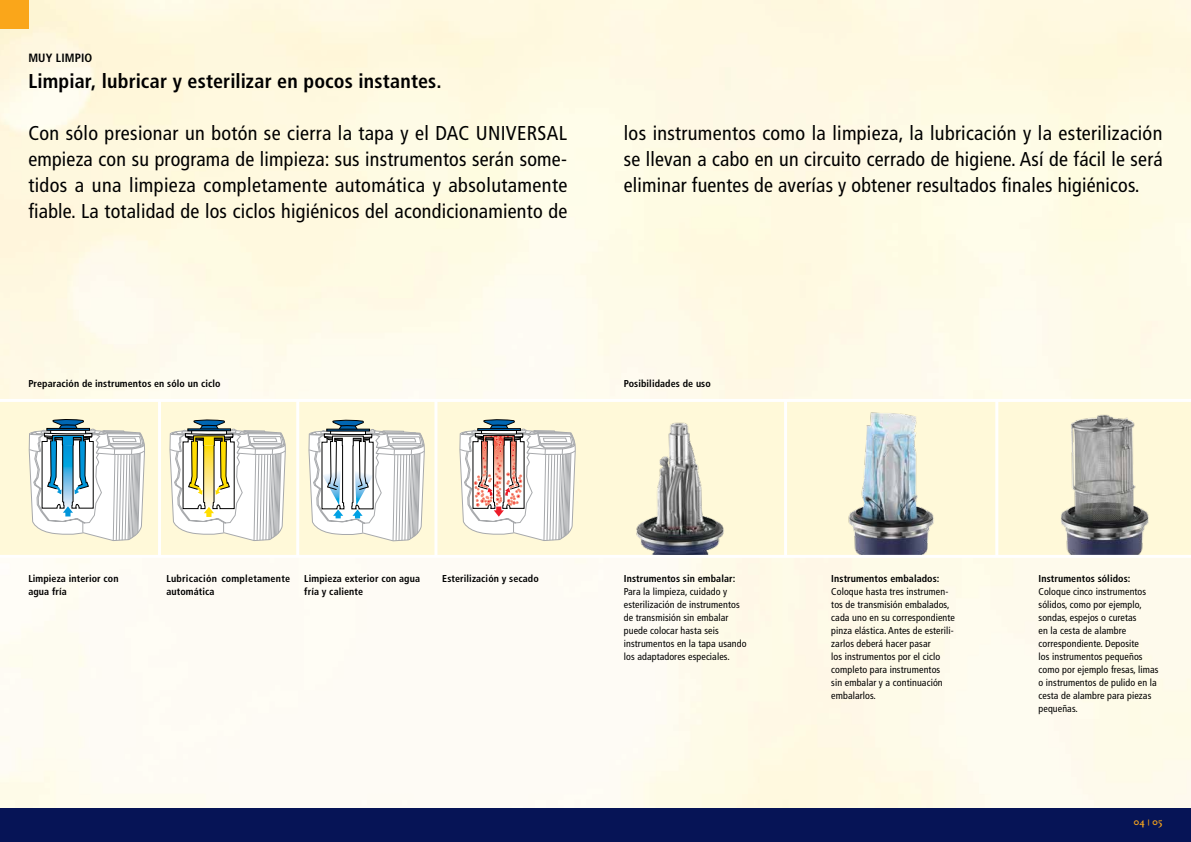
<style>
.page{position:relative;width:1191px;height:842px;background:#fff}
.page>*{position:absolute;margin:0;border:0;box-sizing:border-box;transform-origin:0 0}
.t1{font:condensed 20px/26px "Frutiger";letter-spacing:.01em;color:#000;text-align:justify}
.t2{font:700 condensed 20px "Frutiger";letter-spacing:.005em;color:#000}
.t3{font:700 condensed 12px "Frutiger";color:#000}
.t4{font:condensed 10px/13px "Frutiger";letter-spacing:.01em;color:#000}
.t5{font:700 condensed 10px/13px "Frutiger";letter-spacing:.01em;color:#000}
.t6{font:700 10px "Scala";color:#faa61a}
.s1{font-size:6px}
</style>
<div class="page">
<img style="left:0;top:0;width:1191px;height:808px">
<div style="left:0;top:399px;width:1191px;height:156px;background:#fff9d9"></div>
<svg style="left:29px;top:419px;width:116px;height:122px;background:#cad5d7"></svg>
<svg style="left:170px;top:419px;width:116px;height:122px;background:#dcdac9"></svg>
<svg style="left:309px;top:419px;width:116px;height:122px;background:#d7dbd9"></svg>
<svg style="left:459px;top:419px;width:116px;height:122px;background:#dbd1cc"></svg>
<hr style="left:158px;top:400px;width:3px;height:156px;background:#fff">
<hr style="left:296px;top:400px;width:3px;height:156px;background:#fff">
<hr style="left:434px;top:400px;width:3px;height:156px;background:#fff">
<hr style="left:0;top:399px;width:1191px;height:3px;background:#fff">
<img style="left:1061px;top:414px;width:88px;height:141px">
<img style="left:636px;top:422px;width:88px;height:133px">
<img style="left:848px;top:412px;width:86px;height:143px">
<hr style="left:784px;top:400px;width:3px;height:156px;background:#fff">
<hr style="left:995px;top:400px;width:3px;height:156px;background:#fff">
<hr style="left:0;top:555px;width:1191px;height:3px;background:#fff">
<div style="left:0;top:808px;width:1191px;height:34px;background:#061456"></div>
<div style="left:0;top:0;width:28px;height:28px;background:#faa61a"></div>
<p class="t3" style="left:28px;top:51px;width:34px">Muy limpi</p>
<p class="t3" style="left:85px;top:51px;width:9px">o</p>
<h1 class="t2" style="left:28px;top:70px;width:415px">Limpiar, lubricar y esterilizar en pocos instantes.</h1>
<p class="t1" style="left:28px;top:121px;width:540px">Con sólo presionar un botón se cierra la tapa y el DAC UNIVERSAL empieza con su programa de limpieza: sus instrumentos serán some&shy;tidos a una limpieza completamente automática y absolutamente fiable. La totalidad de los ciclos higiénicos del acondicionamiento de</p>
<h1 class="t1" style="left:624px;top:121px;width:540px">los instrumentos como la limpieza, la lubricación y la esterilización se llevan a cabo en un circuito cerrado de higiene. Así de fácil le será eliminar fuentes de averías y obtener resultados finales higiénicos.</h1>
<p class="t5" style="left:28px;top:377px;width:194px">Preparación de instrumentos en sólo un ciclo</p>
<p class="t5" style="left:624px;top:377px;width:88px">Posibilidades de uso</p>
<p class="t5" style="left:28px;top:572px;width:92px">Limpieza interior con agua fría</p>
<p class="t5" style="left:166px;top:572px;width:125px">Lubricación completamente automática</p>
<p class="t5" style="left:304px;top:572px;width:117px">Limpieza exterior con agua fría y caliente</p>
<p class="t5" style="left:442px;top:572px;width:98px">Esterilización y secado</p>
<p class="t5" style="left:624px;top:572px;width:113px">Instrumentos sin embalar:</p>
<p class="t4" style="left:624px;top:586px;width:124px">Para la limpieza, cuidado y esterilización de instrumentos de transmisión sin embalar puede colocar hasta seis instrumentos en la tapa usando los adaptadores especiales.</p>
<p class="t5" style="left:831px;top:572px;width:110px">Instrumentos embalados:</p>
<p class="t4" style="left:831px;top:586px;width:125px">Coloque hasta tres instrumen&shy;tos de transmisión embalados, cada uno en su correspondiente pinza elástica. Antes de esterili&shy;zarlos deberá hacer pasar<br>los instrumentos por el ciclo completo para instrumentos<br>sin embalar y a continuación embalarlos.</p>
<p class="t5" style="left:1038px;top:572px;width:93px">Instrumentos sólidos:</p>
<p class="t4" style="left:1038px;top:586px;width:121px">Coloque cinco instrumentos sólidos, como por ejemplo, sondas, espejos o curetas<br>en la cesta de alambre correspondiente. Deposite<br>los instrumentos pequeños como por ejemplo fresas, limas o instrumentos de pulido en la cesta de alambre para piezas pequeñas.</p>
<p class="t6" style="left:1133px;top:816px;width:31px">04 <span class="s1">|</span> 05</p>
</div>
